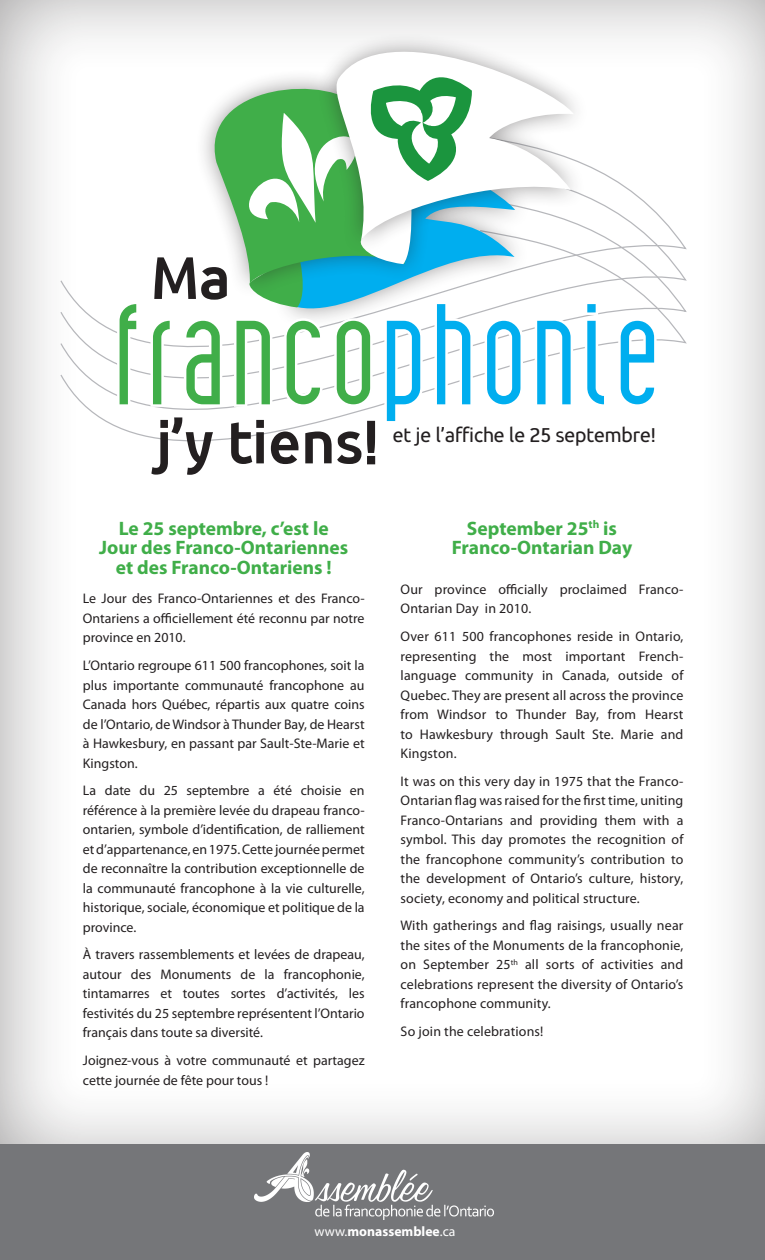
<style>
.page{position:relative;width:765px;height:1260px;background:#fff}
.page>*{position:absolute;margin:0;border:0;box-sizing:border-box;transform-origin:0 0}
.t1{font:133.62px "Ines";color:#40ae49}
.t2{font:700 condensed 60px "Earthbound";color:#231f20}
.t3{font:20px "Earthbound";color:#231f20}
.t4{font:700 19.5px/19.5px "Myriad Pro";color:#40ae49;text-align:center}
.t5{font:13.88px/19.5px "Myriad Pro";color:#231f20;text-align:justify}
.t6{font:700 13.75px "Myriad Pro";color:#fff}
.s1{color:#00aeef}
.s2{font-weight:400}
</style>
<div class="page">
<div style="left:0;top:0;width:765px;height:1153px;background:#231f20;opacity:.44"></div>
<div style="left:0;top:1145px;width:765px;height:115px;background:#757679"></div>
<svg style="left:59px;top:135px;width:629px;height:31px"></svg>
<svg style="left:59px;top:166px;width:629px;height:32px"></svg>
<svg style="left:59px;top:198px;width:629px;height:31px"></svg>
<svg style="left:59px;top:229px;width:629px;height:323px"></svg>
<svg style="left:475px;top:256px;width:40px;height:67px"></svg>
<div style="left:195px;top:69px;width:235px;height:231px;background:#fff"></div>
<svg style="left:203px;top:97px;width:29px;height:143px"></svg>
<div style="left:317px;top:32px;width:274px;height:224px;background:#231f20;opacity:.44"></div>
<svg style="left:325px;top:14px;width:249px;height:227px"></svg>
<svg style="left:114px;top:299px;width:27px;height:110px"></svg>
<svg style="left:148px;top:316px;width:27px;height:93px"></svg>
<svg style="left:181px;top:316px;width:44px;height:94px"></svg>
<svg style="left:232px;top:70px;width:243px;height:356px"></svg>
<svg style="left:482px;top:316px;width:44px;height:94px"></svg>
<svg style="left:532px;top:316px;width:44px;height:93px"></svg>
<svg style="left:582px;top:299px;width:27px;height:111px"></svg>
<svg style="left:615px;top:316px;width:45px;height:94px"></svg>
<img style="left:254px;top:1153px;width:239px;height:66px">
<h2 class="t2" style="left:151px;top:251px;width:81px">Ma</h2>
<h1 class="t1" style="left:120px;top:271px;width:553px">franco<span class="s1">phonie</span></h1>
<h2 class="t2" style="left:156px;top:415px;width:225px">j’y tiens!</h2>
<h3 class="t3" style="left:393px;top:426px;width:265px">et je l’affiche le 25 septembre!</h3>
<h3 class="t4" style="left:99px;top:518px;width:251px">Le 25 septembre, c’est le<br>Jour des Franco-Ontariennes et des Franco-Ontariens !</h3>
<p class="t5" style="left:83px;top:589px;width:283px">Le Jour des Franco-Ontariennes et des Franco-Ontariens a officiellement été reconnu par notre province en 2010.</p>
<p class="t5" style="left:83px;top:655px;width:283px">L’Ontario regroupe 611 500 francophones, soit la plus importante communauté francophone au Canada hors Québec, répartis aux quatre coins de l’Ontario, de Windsor à Thunder Bay, de Hearst à Hawkesbury, en passant par Sault-Ste-Marie et Kingston.</p>
<p class="t5" style="left:83px;top:781px;width:283px">La date du 25 septembre a été choisie en référence à la première levée du drapeau franco&shy;ontarien, symbole d’identification, de ralliement et d’appartenance, en 1975. Cette journée permet de reconnaître la contribution exceptionnelle de la communauté francophone à la vie culturelle, historique, sociale, économique et politique de la province.</p>
<p class="t5" style="left:83px;top:945px;width:283px">À travers rassemblements et levées de drapeau, autour des Monuments de la francophonie, tintamarres et toutes sortes d’activités, les festivités du 25 septembre représentent l’Ontario français dans toute sa diversité.</p>
<p class="t5" style="left:83px;top:1051px;width:283px">Joignez-vous à votre communauté et partagez cette journée de fête pour tous !</p>
<h3 class="t4" style="left:452px;top:518px;width:182px">September 25<sup>th</sup> is<br>Franco-Ontarian Day</h3>
<p class="t5" style="left:401px;top:579px;width:284px">Our province officially proclaimed Franco-<br>Ontarian Day in 2010.</p>
<p class="t5" style="left:401px;top:626px;width:284px">Over 611 500 francophones reside in Ontario, representing the most important French&shy;language community in Canada, outside of Quebec. They are present all across the province from Windsor to Thunder Bay, from Hearst to Hawkesbury through Sault Ste. Marie and Kingston.</p>
<p class="t5" style="left:401px;top:771px;width:284px">It was on this very day in 1975 that the Franco-Ontarian flag was raised for the first time, uniting Franco-Ontarians and providing them with a symbol. This day promotes the recognition of the francophone community’s contribution to the development of Ontario’s culture, history, society, economy and political structure.</p>
<p class="t5" style="left:401px;top:916px;width:284px">With gatherings and flag raisings, usually near the sites of the Monuments de la francophonie, on September 25<sup>th</sup> all sorts of activities and celebrations represent the diversity of Ontario’s francophone community.</p>
<p class="t5" style="left:401px;top:1022px;width:144px">So join the celebrations!</p>
<p class="t6" style="left:315px;top:1222px;width:142px"><span class="s2">www.</span>monassemblee<span class="s2">.ca</span></p>
</div>
